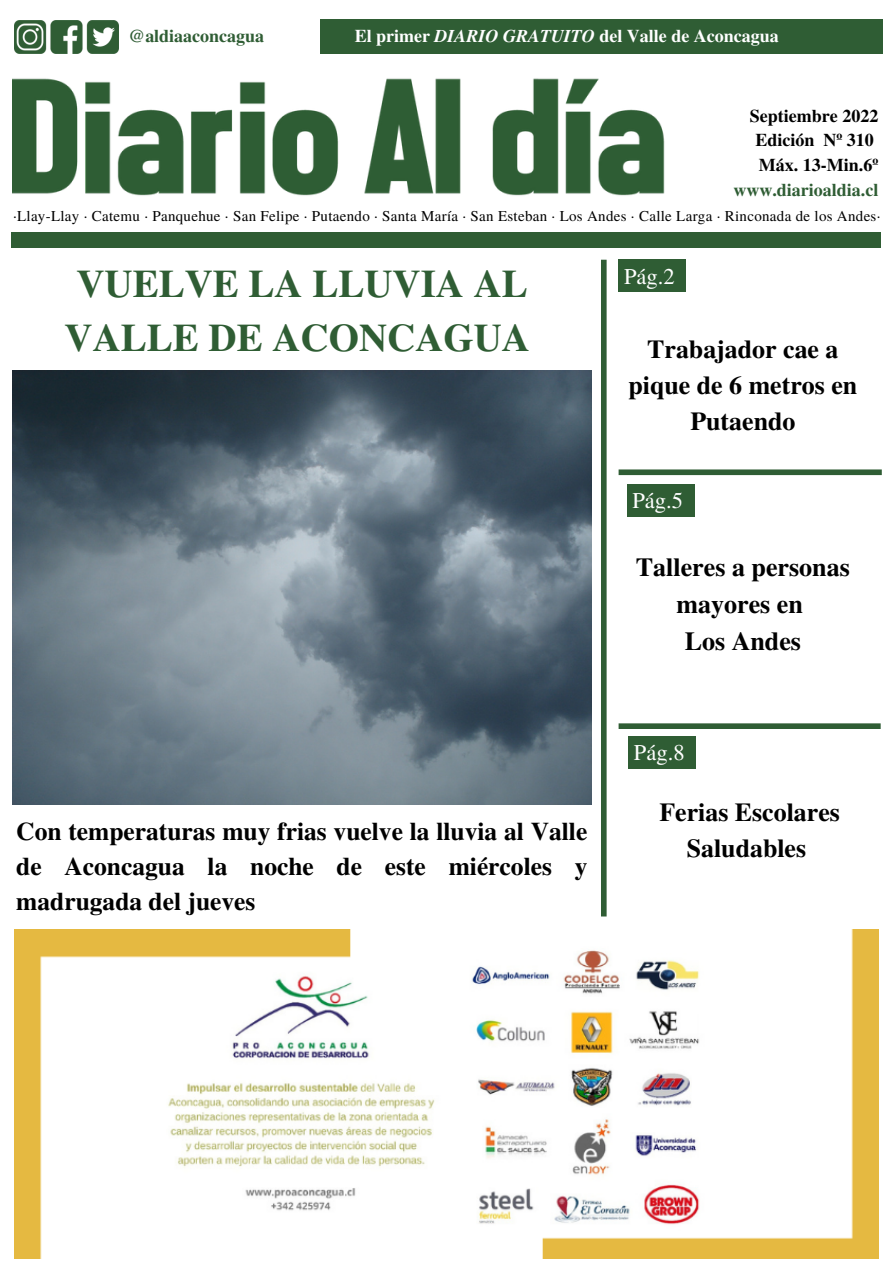
<style>
.page{position:relative;width:893px;height:1264px;background:#fff}
.page>*{position:absolute;margin:0;border:0;box-sizing:border-box;transform-origin:0 0}
.t1{font:700 39px/54px "Te X Gyre Termes";color:#2f5d34;text-align:center}
.t2{font:700 25.95px/36px "Te X Gyre Termes";color:#000;text-align:center}
.t3{font:700 25.5px/34.8px "Te X Gyre Termes";color:#000;text-align:justify}
.t4{font:22.5px "Te X Gyre Termes";color:#fff}
.t5{font:700 18px "Te X Gyre Termes";color:#fff}
.t6{font:700 18px/24.8px "Te X Gyre Termes";color:#000;text-align:center}
.t7{font:700 18px "Te X Gyre Termes";color:#2f5d34}
.t8{font:15px "Te X Gyre Termes";letter-spacing:.02em;color:#000}
.s1{font-style:italic}
</style>
<div class="page">
<img style="left:12px;top:371px;width:579px;height:433px">
<img style="left:15px;top:929px;width:863px;height:329px">
<div style="left:618px;top:259px;width:68px;height:33px;background:#2f5d34"></div>
<div style="left:626px;top:484px;width:68px;height:32px;background:#2f5d34"></div>
<div style="left:628px;top:735px;width:68px;height:33px;background:#2f5d34"></div>
<img style="left:12px;top:53px;width:659px;height:143px">
<div style="left:320px;top:19px;width:562px;height:34px;background:#2f5d34"></div>
<div style="left:11px;top:232px;width:869px;height:16px;background:#2f5d34"></div>
<div style="left:601px;top:260px;width:5px;height:656px;background:#2f5d34"></div>
<div style="left:618px;top:469px;width:263px;height:6px;background:#2f5d34"></div>
<div style="left:618px;top:723px;width:262px;height:6px;background:#2f5d34"></div>
<img style="left:14px;top:21px;width:105px;height:32px">
<p class="t7" style="left:129px;top:22px;width:137px">@aldiaaconcagua</p>
<p class="t5" style="left:355px;top:22px;width:425px">El primer <span class="s1">DIARIO GRATUITO</span> del Valle de Aconcagua</p>
<p class="t6" style="left:749px;top:102px;width:130px">Septiembre 2022<br>Edición Nº 310<br>Máx. 13-Min.6º</p>
<p class="t7" style="left:733px;top:176px;width:146px">www.diarioaldia.cl</p>
<p class="t8" style="left:13px;top:205px;width:868px">·Llay-Llay · Catemu · Panquehue · San Felipe · Putaendo · Santa María · San Esteban · Los Andes · Calle Larga · Rinconada de los Andes·</p>
<h1 class="t1" style="left:64px;top:255px;width:467px">VUELVE LA LLUVIA AL<br>VALLE DE ACONCAGUA</h1>
<h3 class="t4" style="left:624px;top:260px;width:52px">Pág.2</h3>
<h2 class="t2" style="left:628px;top:330px;width:230px">Trabajador cae a pique de 6 metros en<br>Putaendo</h2>
<h3 class="t4" style="left:632px;top:484px;width:52px">Pág.5</h3>
<h2 class="t2" style="left:636px;top:547px;width:215px;line-height:37px">Talleres a personas mayores en<br>Los Andes</h2>
<h3 class="t3" style="left:16px;top:812px;width:572px">Con temperaturas muy frias vuelve la lluvia al Valle de Aconcagua la noche de este miércoles y madrugada del jueves</h3>
<h3 class="t4" style="left:634px;top:736px;width:52px">Pág.8</h3>
<h2 class="t2" style="left:659px;top:793px;width:182px">Ferias Escolares<br>Saludables</h2>
</div>
